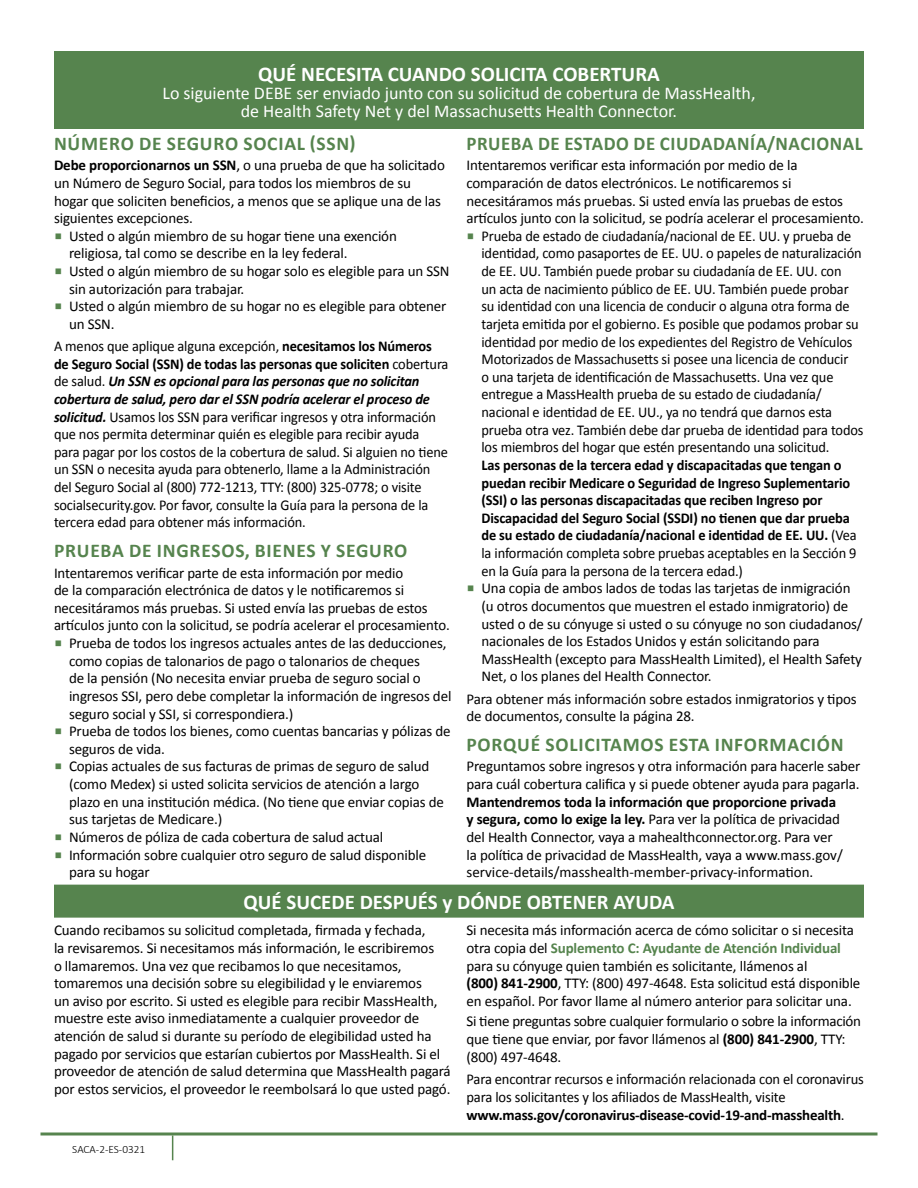
<style>
.page{position:relative;width:918px;height:1188px;background:#fff}
.page>*{position:absolute;margin:0;border:0;box-sizing:border-box;transform-origin:0 0}
.t1{font:700 21px "Calibri";color:#fff}
.t2{font:700 19.5px "Calibri";letter-spacing:.04em;color:#56844e}
.t3{font:18px/18px "Calibri";color:#fff;text-align:center}
.t4{font:15px/17.7px "Calibri";letter-spacing:-.01em;color:#000}
.t5{font:15px/17.7px "Calibri";letter-spacing:-.01em;color:#000;scale:.96 1}
.t6{font:700 15px/17.5px "Calibri";letter-spacing:-.01em;color:#000;scale:.96 1}
.t7{font:300 11.25px "Calibri";color:#000}
.s1{font-weight:700}
.s2{font-size:24px;color:#56844e}
.s3{font-weight:700;font-style:italic}
.s4{font-weight:400}
.s5{font-weight:700;color:#56844e}
</style>
<div class="page">
<svg style="left:40px;top:1132px;width:838px;height:4px;background:#80a27a"></svg>
<svg style="left:172px;top:1136px;width:1px;height:24px"></svg>
<div style="left:54px;top:51px;width:810px;height:60px;background:#56844e"></div>
<div style="left:54px;top:69px;width:810px;height:60px;background:#56844e"></div>
<div style="left:54px;top:885px;width:810px;height:33px;background:#56844e"></div>
<h1 class="t1" style="left:258px;top:61px;width:403px">QUÉ NECESITA CUANDO SOLICITA COBERTURA</h1>
<p class="t3" style="left:162px;top:84px;width:595px">Lo siguiente DEBE ser enviado junto con su solicitud de cobertura de MassHealth, de Health Safety Net y del Massachusetts Health Connector.</p>
<h2 class="t2" style="left:54px;top:131px;width:303px">NÚMERO DE SEGURO SOCIAL (SSN)</h2>
<p class="t4" style="left:54px;top:156px;width:392px"><span class="s1">Debe proporcionarnos un SSN</span>, o una prueba de que ha solicitado un Número de Seguro Social, para todos los miembros de su hogar que soliciten beneficios, a menos que se aplique una de las siguientes excepciones.</p>
<p class="t4" style="left:69px;top:227px;width:329px;text-indent:-15px"><span class="s2">▪</span> Usted o algún miembro de su hogar tiene una exención religiosa, tal como se describe en la ley federal.</p>
<p class="t4" style="left:69px;top:262px;width:382px;text-indent:-15px"><span class="s2">▪</span> Usted o algún miembro de su hogar solo es elegible para un SSN sin autorización para trabajar.</p>
<p class="t4" style="left:69px;top:297px;width:379px;text-indent:-15px"><span class="s2">▪</span> Usted o algún miembro de su hogar no es elegible para obtener un SSN.</p>
<p class="t5" style="left:54px;top:337px;width:412px">A menos que aplique alguna excepción, <span class="s1">necesitamos los Números de Seguro Social (SSN) de todas las personas que soliciten</span> cobertura de salud. <span class="s3">Un SSN es opcional para las personas que no solicitan cobertura de salud, pero dar el SSN podría acelerar el proceso de solicitud.</span> Usamos los SSN para verificar ingresos y otra información que nos permita determinar quién es elegible para recibir ayuda para pagar por los costos de la cobertura de salud. Si alguien no tiene un SSN o necesita ayuda para obtenerlo, llame a la Administración del Seguro Social al (800) 772-1213, TTY: (800) 325-0778; o visite socialsecurity.gov. Por favor, consulte la Guía para la persona de la tercera edad para obtener más información.</p>
<h2 class="t2" style="left:54px;top:538px;width:355px">PRUEBA DE INGRESOS, BIENES Y SEGURO</h2>
<p class="t4" style="left:54px;top:564px;width:397px">Intentaremos verificar parte de esta información por medio<br>de la comparación electrónica de datos y le notificaremos si necesitáramos más pruebas. Si usted envía las pruebas de estos artículos junto con la solicitud, se podría acelerar el procesamiento.</p>
<p class="t4" style="left:69px;top:634px;width:384px;text-indent:-15px"><span class="s2">▪</span> Prueba de todos los ingresos actuales antes de las deducciones, como copias de talonarios de pago o talonarios de cheques<br>de la pensión (No necesita enviar prueba de seguro social o ingresos SSI, pero debe completar la información de ingresos del seguro social y SSI, si correspondiera.)</p>
<p class="t4" style="left:69px;top:722px;width:383px;text-indent:-15px"><span class="s2">▪</span> Prueba de todos los bienes, como cuentas bancarias y pólizas de seguros de vida.</p>
<p class="t4" style="left:69px;top:758px;width:377px;text-indent:-15px"><span class="s2">▪</span> Copias actuales de sus facturas de primas de seguro de salud (como Medex) si usted solicita servicios de atención a largo plazo en una institución médica. (No tiene que enviar copias de sus tarjetas de Medicare.)</p>
<p class="t4" style="left:54px;top:828px;width:331px"><span class="s2">▪</span> Números de póliza de cada cobertura de salud actual</p>
<p class="t4" style="left:69px;top:846px;width:359px;text-indent:-15px"><span class="s2">▪</span> Información sobre cualquier otro seguro de salud disponible para su hogar</p>
<h2 class="t2" style="left:466px;top:131px;width:398px">PRUEBA DE ESTADO DE CIUDADANÍA/NACIONAL</h2>
<p class="t4" style="left:466px;top:156px;width:399px">Intentaremos verificar esta información por medio de la comparación de datos electrónicos. Le notificaremos si necesitáramos más pruebas. Si usted envía las pruebas de estos artículos junto con la solicitud, se podría acelerar el procesamiento.</p>
<p class="t5" style="left:482px;top:227px;width:399px;text-indent:-15px"><span class="s2">▪</span> Prueba de estado de ciudadanía/nacional de EE. UU. y prueba de identidad, como pasaportes de EE. UU. o papeles de naturalización de EE. UU. También puede probar su ciudadanía de EE. UU. con<br>un acta de nacimiento público de EE. UU. También puede probar su identidad con una licencia de conducir o alguna otra forma de tarjeta emitida por el gobierno. Es posible que podamos probar su identidad por medio de los expedientes del Registro de Vehículos Motorizados de Massachusetts si posee una licencia de conducir<br>o una tarjeta de identificación de Massachusetts. Una vez que entregue a MassHealth prueba de su estado de ciudadanía/ nacional e identidad de EE. UU., ya no tendrá que darnos esta prueba otra vez. También debe dar prueba de identidad para todos los miembros del hogar que estén presentando una solicitud.</p>
<p class="t6" style="left:482px;top:456px;width:392px">Las personas de la tercera edad y discapacitadas que tengan o puedan recibir Medicare o Seguridad de Ingreso Suplementario (SSI) o las personas discapacitadas que reciben Ingreso por Discapacidad del Seguro Social (SSDI) no tienen que dar prueba de su estado de ciudadanía/nacional e identidad de EE. UU. <span class="s4">(Vea la información completa sobre pruebas aceptables en la Sección 9 en la Guía para la persona de la tercera edad.)</span></p>
<p class="t4" style="left:482px;top:579px;width:383px;text-indent:-15px"><span class="s2">▪</span> Una copia de ambos lados de todas las tarjetas de inmigración (u otros documentos que muestren el estado inmigratorio) de usted o de su cónyuge si usted o su cónyuge no son ciudadanos/ nacionales de los Estados Unidos y están solicitando para MassHealth (excepto para MassHealth Limited), el Health Safety Net, o los planes del Health Connector.</p>
<p class="t4" style="left:466px;top:690px;width:392px">Para obtener más información sobre estados inmigratorios y tipos de documentos, consulte la página 28.</p>
<h2 class="t2" style="left:466px;top:732px;width:379px">PORQUÉ SOLICITAMOS ESTA INFORMACIÓN</h2>
<p class="t4" style="left:466px;top:758px;width:396px">Preguntamos sobre ingresos y otra información para hacerle saber para cuál cobertura califica y si puede obtener ayuda para pagarla.</p>
<p class="t4" style="left:466px;top:793px;width:378px"><span class="s1">Mantendremos toda la información que proporcione privada y segura, como lo exige la ley.</span> Para ver la política de privacidad del Health Connector, vaya a mahealthconnector.org. Para ver la política de privacidad de MassHealth, vaya a www.mass.gov/ service-details/masshealth-member-privacy-information.</p>
<h1 class="t1" style="left:243px;top:888px;width:433px">QUÉ SUCEDE DESPUÉS y DÓNDE OBTENER AYUDA</h1>
<p class="t4" style="left:54px;top:921px;width:398px">Cuando recibamos su solicitud completada, firmada y fechada,<br>la revisaremos. Si necesitamos más información, le escribiremos<br>o llamaremos. Una vez que recibamos lo que necesitamos, tomaremos una decisión sobre su elegibilidad y le enviaremos<br>un aviso por escrito. Si usted es elegible para recibir MassHealth, muestre este aviso inmediatamente a cualquier proveedor de atención de salud si durante su período de elegibilidad usted ha pagado por servicios que estarían cubiertos por MassHealth. Si el proveedor de atención de salud determina que MassHealth pagará por estos servicios, el proveedor le reembolsará lo que usted pagó.</p>
<p class="t4" style="left:466px;top:922px;width:395px">Si necesita más información acerca de cómo solicitar o si necesita otra copia del <span class="s5">Suplemento C: Ayudante de Atención Individual </span>para su cónyuge quien también es solicitante, llámenos al<br><span class="s1">(800) 841-2900</span>, TTY: (800) 497-4648. Esta solicitud está disponible en español. Por favor llame al número anterior para solicitar una.</p>
<p class="t4" style="left:466px;top:1013px;width:396px">Si tiene preguntas sobre cualquier formulario o sobre la información que tiene que enviar, por favor llámenos al <span class="s1">(800) 841-2900</span>, TTY: (800) 497-4648.</p>
<p class="t4" style="left:466px;top:1070px;width:399px">Para encontrar recursos e información relacionada con el coronavirus para los solicitantes y los afiliados de MassHealth, visite <span class="s1">www.mass.gov/coronavirus-disease-covid-19-and-masshealth</span>.</p>
<p class="t7" style="left:72px;top:1143px;width:74px">SACA-2-ES-0321</p>
</div>
